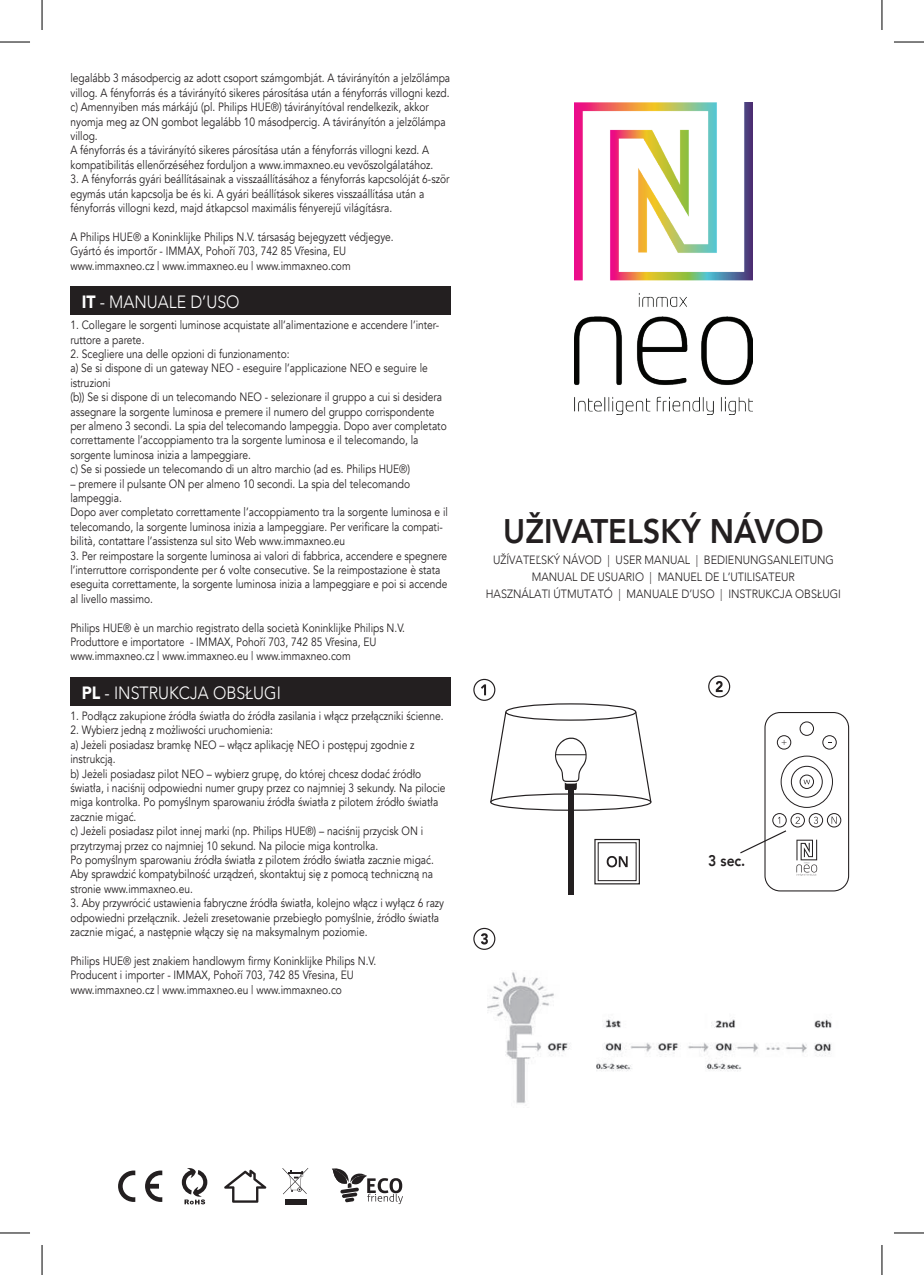
<style>
.page{position:relative;width:924px;height:1275px;background:#fff}
.page>*{position:absolute;margin:0;border:0;box-sizing:border-box;transform-origin:0 0}
.t1{font:800 34px "Avenir";color:#231f20;scale:.9 1}
.t2{font:300 17.8px "Avenir";color:#fff;scale:.9 1}
.t3{font:800 15.4px "Avenir";color:#231f20;scale:.9 1}
.t4{font:12px/14.4px "Avenir";color:#231f20;scale:.85 1}
.t5{font:300 12px/16.6px "Avenir";color:#231f20;text-align:center;scale:.9 1}
.s1{font-weight:900}
</style>
<div class="page">
<img style="left:574px;top:102px;width:178px;height:312px">
<svg style="left:555px;top:737px;width:31px;height:53px"></svg>
<div style="left:505px;top:703px;width:131px;height:17px;border:1px solid #231f20;border-radius:50%"></div>
<div style="left:490px;top:793px;width:161px;height:18px;border:1px solid #231f20;border-radius:50%"></div>
<svg style="left:634px;top:710px;width:18px;height:93px"></svg>
<svg style="left:490px;top:710px;width:17px;height:93px"></svg>
<div style="left:568px;top:784px;width:5px;height:111px;background:#231f20"></div>
<div style="left:473px;top:679px;width:22px;height:22px;border:1px solid #231f20;border-radius:50%"></div>
<svg style="left:481px;top:684px;width:5px;height:11px"></svg>
<div style="left:594px;top:839px;width:45px;height:45px;border:1px solid #231f20"></div>
<div style="left:597px;top:842px;width:39px;height:39px;border:1px solid #231f20"></div>
<svg style="left:606px;top:856px;width:21px;height:11px"></svg>
<div style="left:764px;top:712px;width:84px;height:179px;border:1px solid #231f20;border-radius:15px"></div>
<div style="left:799px;top:721px;width:14px;height:14px;border:1px solid #231f20;border-radius:50%"></div>
<svg style="left:777px;top:735px;width:13px;height:14px"></svg>
<div style="left:776px;top:735px;width:14px;height:14px;border:1px solid #231f20;border-radius:50%"></div>
<svg style="left:781px;top:740px;width:5px;height:5px"></svg>
<div style="left:822px;top:735px;width:14px;height:14px;border:1px solid #231f20;border-radius:50%"></div>
<svg style="left:780px;top:756px;width:52px;height:51px"></svg>
<div style="left:780px;top:755px;width:52px;height:53px;border:1px solid #231f20;border-radius:50%"></div>
<div style="left:791px;top:766px;width:30px;height:31px;background:#fff;border-radius:50%"></div>
<div style="left:790px;top:766px;width:32px;height:31px;border:1px solid #231f20;border-radius:50%"></div>
<svg style="left:799px;top:775px;width:14px;height:13px"></svg>
<div style="left:799px;top:774px;width:14px;height:15px;border:1px solid #231f20;border-radius:50%"></div>
<svg style="left:803px;top:780px;width:6px;height:4px"></svg>
<svg style="left:772px;top:813px;width:13px;height:14px"></svg>
<div style="left:772px;top:813px;width:14px;height:14px;border:1px solid #231f20;border-radius:50%"></div>
<svg style="left:777px;top:817px;width:2px;height:6px"></svg>
<svg style="left:790px;top:813px;width:14px;height:14px"></svg>
<div style="left:790px;top:813px;width:14px;height:14px;border:1px solid #231f20;border-radius:50%"></div>
<svg style="left:795px;top:817px;width:4px;height:6px"></svg>
<svg style="left:808px;top:813px;width:14px;height:14px"></svg>
<div style="left:808px;top:813px;width:14px;height:14px;border:1px solid #231f20;border-radius:50%"></div>
<svg style="left:813px;top:816px;width:4px;height:8px"></svg>
<svg style="left:827px;top:813px;width:13px;height:14px"></svg>
<div style="left:826px;top:813px;width:14px;height:14px;border:1px solid #231f20;border-radius:50%"></div>
<svg style="left:715px;top:681px;width:7px;height:11px"></svg>
<div style="left:707px;top:675px;width:22px;height:22px;border:1px solid #231f20;border-radius:50%"></div>
<svg style="left:740px;top:829px;width:47px;height:25px"></svg>
<svg style="left:831px;top:816px;width:5px;height:8px"></svg>
<svg style="left:796px;top:839px;width:20px;height:37px"></svg>
<div style="left:70px;top:286px;width:380px;height:29px;background:#231f20"></div>
<div style="left:70px;top:677px;width:380px;height:28px;background:#231f20"></div>
<svg style="left:332px;top:1168px;width:71px;height:36px"></svg>
<div style="left:285px;top:1198px;width:21px;height:6px;background:#231f20"></div>
<svg style="left:282px;top:1168px;width:26px;height:26px"></svg>
<svg style="left:118px;top:1170px;width:17px;height:32px"></svg>
<svg style="left:145px;top:1170px;width:17px;height:32px"></svg>
<svg style="left:182px;top:1168px;width:25px;height:36px"></svg>
<svg style="left:224px;top:1169px;width:42px;height:33px"></svg>
<div style="left:473px;top:928px;width:22px;height:22px;border:1px solid #231f20;border-radius:50%"></div>
<svg style="left:481px;top:933px;width:6px;height:11px"></svg>
<img style="left:487px;top:972px;width:345px;height:132px">
<hr style="left:0;top:42px;width:30px;height:1px;background:#000">
<hr style="left:893px;top:42px;width:30px;height:1px;background:#000">
<hr style="left:0;top:1232px;width:30px;height:1px;background:#000">
<hr style="left:893px;top:1232px;width:30px;height:1px;background:#000">
<hr style="left:42px;top:0;width:1px;height:30px;background:#000">
<hr style="left:42px;top:1245px;width:1px;height:30px;background:#000">
<hr style="left:881px;top:0;width:1px;height:30px;background:#000">
<hr style="left:881px;top:1245px;width:1px;height:30px;background:#000">
<p class="t4" style="left:70px;top:71px;width:448px">legalább 3 másodpercig az adott csoport számgombját. A távirányítón a jelzőlámpa villog. A fényforrás és a távirányító sikeres párosítása után a fényforrás villogni kezd. c) Amennyiben más márkájú (pl. Philips HUE®) távirányítóval rendelkezik, akkor nyomja meg az ON gombot legalább 10 másodpercig. A távirányítón a jelzőlámpa villog.<br>A fényforrás és a távirányító sikeres párosítása után a fényforrás villogni kezd. A kompatibilitás ellenőrzéséhez forduljon a www.immaxneo.eu vevőszolgálatához.</p>
<p class="t4" style="left:70px;top:172px;width:447px">3. A fényforrás gyári beállításainak a visszaállításához a fényforrás kapcsolóját 6-ször egymás után kapcsolja be és ki. A gyári beállítások sikeres visszaállítása után a fényforrás villogni kezd, majd átkapcsol maximális fényerejű világításra.</p>
<p class="t4" style="left:70px;top:230px;width:382px">A Philips HUE® a Koninklijke Philips N.V. társaság bejegyzett védjegye.<br>Gyártó és importőr - IMMAX, Pohoří 703, 742 85 Vřesina, EU www.immaxneo.cz | www.immaxneo.eu | www.immaxneo.com</p>
<h2 class="t2" style="left:82px;top:291px;width:177px"><span class="s1">IT</span> - MANUALE D’USO</h2>
<p class="t4" style="left:70px;top:318px;width:435px">1. Collegare le sorgenti luminose acquistate all’alimentazione e accendere l’inter&shy;ruttore a parete.</p>
<p class="t4" style="left:70px;top:347px;width:444px">2. Scegliere una delle opzioni di funzionamento:<br>a) Se si dispone di un gateway NEO - eseguire l’applicazione NEO e seguire le istruzioni<br>(b)) Se si dispone di un telecomando NEO - selezionare il gruppo a cui si desidera assegnare la sorgente luminosa e premere il numero del gruppo corrispondente per almeno 3 secondi. La spia del telecomando lampeggia. Dopo aver completato correttamente l’accoppiamento tra la sorgente luminosa e il telecomando, la sorgente luminosa inizia a lampeggiare.<br>c) Se si possiede un telecomando di un altro marchio (ad es. Philips HUE®)</p>
<p class="t4" style="left:70px;top:476px;width:445px">– premere il pulsante ON per almeno 10 secondi. La spia del telecomando lampeggia.<br>Dopo aver completato correttamente l’accoppiamento tra la sorgente luminosa e il telecomando, la sorgente luminosa inizia a lampeggiare. Per verificare la compati&shy;bilità, contattare l’assistenza sul sito Web www.immaxneo.eu</p>
<p class="t4" style="left:70px;top:548px;width:445px">3. Per reimpostare la sorgente luminosa ai valori di fabbrica, accendere e spegnere l’interruttore corrispondente per 6 volte consecutive. Se la reimpostazione è stata eseguita correttamente, la sorgente luminosa inizia a lampeggiare e poi si accende al livello massimo.</p>
<p class="t4" style="left:70px;top:620px;width:395px">Philips HUE® è un marchio registrato della società Koninklijke Philips N.V.<br>Produttore e importatore - IMMAX, Pohoří 703, 742 85 Vřesina, EU www.immaxneo.cz | www.immaxneo.eu | www.immaxneo.com</p>
<h2 class="t2" style="left:82px;top:682px;width:222px"><span class="s1">PL</span> - INSTRUKCJA OBSŁUGI</h2>
<p class="t4" style="left:70px;top:709px;width:440px">1. Podłącz zakupione źródła światła do źródła zasilania i włącz przełączniki ścienne.</p>
<p class="t4" style="left:70px;top:723px;width:442px">2. Wybierz jedną z możliwości uruchomienia:<br>a) Jeżeli posiadasz bramkę NEO – włącz aplikację NEO i postępuj zgodnie z instrukcją.<br>b) Jeżeli posiadasz pilot NEO – wybierz grupę, do której chcesz dodać źródło światła, i naciśnij odpowiedni numer grupy przez co najmniej 3 sekundy. Na pilocie miga kontrolka. Po pomyślnym sparowaniu źródła światła z pilotem źródło światła zacznie migać.<br>c) Jeżeli posiadasz pilot innej marki (np. Philips HUE®) – naciśnij przycisk ON i przytrzymaj przez co najmniej 10 sekund. Na pilocie miga kontrolka.<br>Po pomyślnym sparowaniu źródła światła z pilotem źródło światła zacznie migać.<br>Aby sprawdzić kompatybilność urządzeń, skontaktuj się z pomocą techniczną na stronie www.immaxneo.eu.</p>
<p class="t4" style="left:70px;top:896px;width:441px">3. Aby przywrócić ustawienia fabryczne źródła światła, kolejno włącz i wyłącz 6 razy odpowiedni przełącznik. Jeżeli zresetowanie przebiegło pomyślnie, źródło światła zacznie migać, a następnie włączy się na maksymalnym poziomie.</p>
<p class="t4" style="left:70px;top:953px;width:361px">Philips HUE® jest znakiem handlowym firmy Koninklijke Philips N.V.<br>Producent i importer - IMMAX, Pohoří 703, 742 85 Vřesina, EU www.immaxneo.cz | www.immaxneo.eu | www.immaxneo.co</p>
<h1 class="t1" style="left:503px;top:505px;width:357px">UŽIVATELSKÝ NÁVOD</h1>
<p class="t5" style="left:485px;top:552px;width:396px">UŽÍVATEĽSKÝ NÁVOD | USER MANUAL | BEDIENUNGSANLEITUNG<br>MANUAL DE USUARIO | MANUEL DE L’UTILISATEUR<br>HASZNÁLATI ÚTMUTATÓ | MANUALE D’USO | INSTRUKCJA OBSŁUGI</p>
<p class="t3" style="left:707px;top:848px;width:43px">3 sec.</p>
</div>
